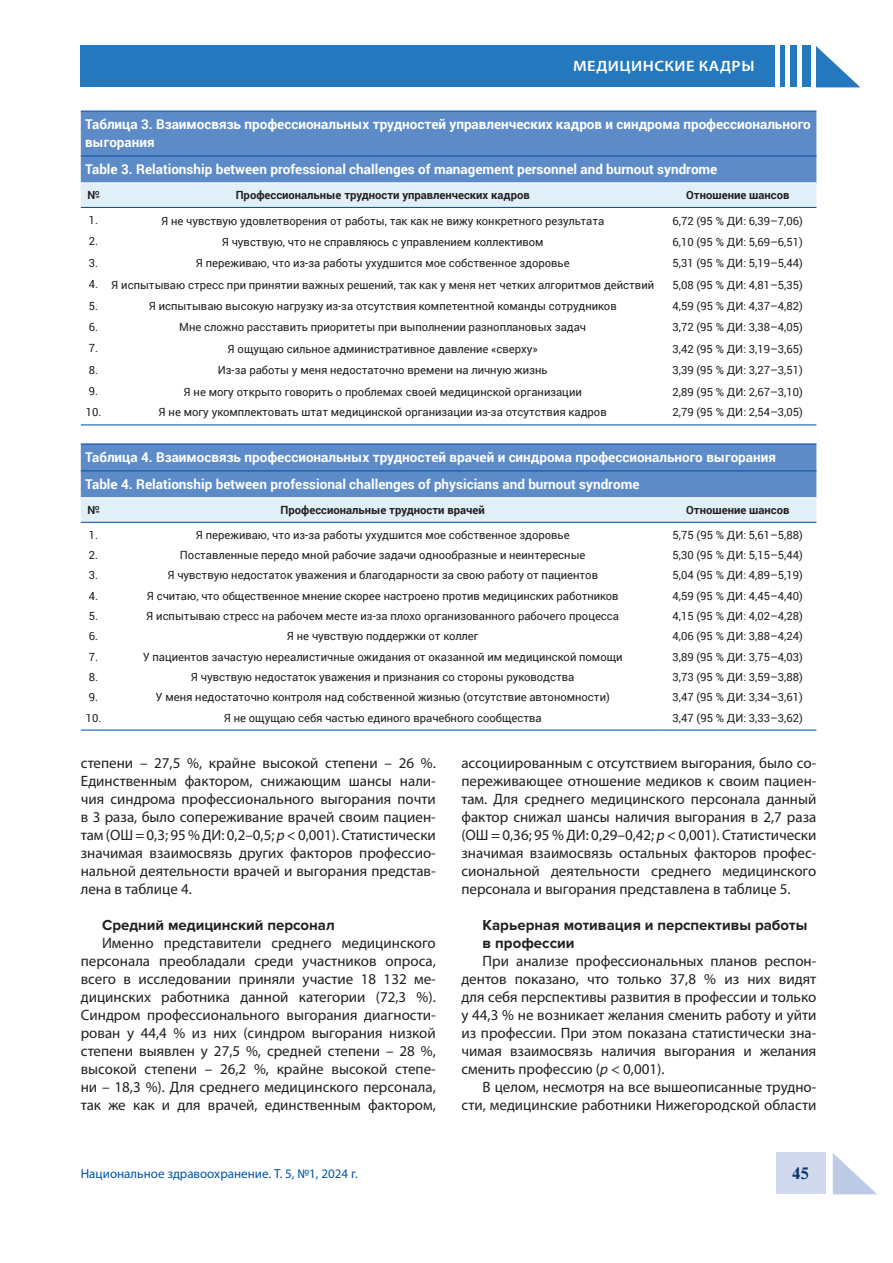
<style>
.page{position:relative;width:893px;height:1263px;background:#fff}
.page>*{position:absolute;margin:0;border:0;box-sizing:border-box;transform-origin:0 0}
.t1{font:700 16.5px "Newton C";color:#0d376e}
.t2{font:15px/18px "Myriad Pro";color:#231f20;text-align:justify}
.t3{font:700 15px/18px "Proxima Nova";color:#231f20}
.t4{font:600 15px "Myriad Pro";letter-spacing:.03em;color:#fff;scale:1.1 1}
.t5{font:700 13.5px/18px "Roboto";color:#fff}
.t6{font:13.05px "Myriad Pro";color:#0154a6}
.t7{font:11.25px "Roboto";color:#231f20}
.t8{font:700 11.25px "Roboto";color:#231f20}
.s1{font-style:italic}
</style>
<div class="page">
<div style="left:81px;top:45px;width:694px;height:42px;background:#2479be"></div>
<div style="left:802px;top:45px;width:8px;height:42px;background:#2479be"></div>
<div style="left:790px;top:45px;width:6px;height:42px;background:#2479be"></div>
<div style="left:780px;top:45px;width:5px;height:42px;background:#2479be"></div>
<svg style="left:816px;top:46px;width:44px;height:41px"></svg>
<div style="left:776px;top:1152px;width:50px;height:42px;background:#d1d9ee"></div>
<svg style="left:833px;top:1153px;width:44px;height:41px"></svg>
<div style="left:81px;top:112px;width:735px;height:70px;background:#5c8bc8"></div>
<svg style="left:81px;top:183px;width:735px;height:24px;background:#e0eef8"></svg>
<hr style="left:81px;top:111px;width:735px;height:1px;background:#0154a6">
<hr style="left:81px;top:155px;width:735px;height:2px;background:#0154a6">
<hr style="left:81px;top:207px;width:735px;height:1px;background:#0154a6">
<hr style="left:81px;top:424px;width:735px;height:1px;background:#0154a6">
<svg style="left:81px;top:444px;width:735px;height:78px;background:#84a9d6"></svg>
<hr style="left:81px;top:443px;width:735px;height:1px;background:#0154a6">
<hr style="left:81px;top:470px;width:735px;height:1px;background:#0154a6">
<hr style="left:81px;top:497px;width:735px;height:1px;background:#fff">
<hr style="left:81px;top:522px;width:735px;height:1px;background:#0154a6">
<hr style="left:659px;top:729px;width:157px;height:1px;background:#0154a6">
<hr style="left:81px;top:729px;width:578px;height:1px;background:#0154a6">
<h2 class="t4" style="left:573px;top:60px;width:167px">МЕДИЦИНСКИЕ КАДРЫ</h2>
<p class="t5" style="left:85px;top:115px;width:727px">Таблица 3. Взаимосвязь профессиональных трудностей управленческих кадров и синдрома профессионального выгорания</p>
<p class="t5" style="left:85px;top:160px;width:634px">Table 3. Relationship between professional challenges of management personnel and burnout syndrome</p>
<p class="t8" style="left:87px;top:187px;width:14px">№</p>
<p class="t8" style="left:236px;top:187px;width:295px">Профессиональные трудности управленческих кадров</p>
<p class="t8" style="left:686px;top:187px;width:105px">Отношение шансов</p>
<p class="t7" style="left:89px;top:212px;width:11px">1.</p>
<p class="t7" style="left:161px;top:213px;width:445px">Я не чувствую удовлетворения от работы, так как не вижу конкретного результата</p>
<p class="t7" style="left:673px;top:213px;width:132px">6,72 (95 % ДИ: 6,39–7,06)</p>
<p class="t7" style="left:89px;top:234px;width:11px">2.</p>
<p class="t7" style="left:222px;top:234px;width:323px">Я чувствую, что не справляюсь с управлением коллективом</p>
<p class="t7" style="left:673px;top:234px;width:132px">6,10 (95 % ДИ: 5,69–6,51)</p>
<p class="t7" style="left:89px;top:255px;width:11px">3.</p>
<p class="t7" style="left:196px;top:256px;width:375px">Я переживаю, что из-за работы ухудшится мое собственное здоровье</p>
<p class="t7" style="left:673px;top:256px;width:132px">5,31 (95 % ДИ: 5,19–5,44)</p>
<p class="t7" style="left:89px;top:277px;width:567px">4. Я испытываю стресс при принятии важных решений, так как у меня нет четких алгоритмов действий</p>
<p class="t7" style="left:673px;top:277px;width:132px">5,08 (95 % ДИ: 4,81–5,35)</p>
<p class="t7" style="left:89px;top:298px;width:11px">5.</p>
<p class="t7" style="left:149px;top:298px;width:470px">Я испытываю высокую нагрузку из-за отсутствия компетентной команды сотрудников</p>
<p class="t7" style="left:673px;top:298px;width:132px">4,59 (95 % ДИ: 4,37–4,82)</p>
<p class="t7" style="left:89px;top:319px;width:11px">6.</p>
<p class="t7" style="left:179px;top:320px;width:408px">Мне сложно расставить приоритеты при выполнении разноплановых задач</p>
<p class="t7" style="left:673px;top:320px;width:132px">3,72 (95 % ДИ: 3,38–4,05)</p>
<p class="t7" style="left:89px;top:340px;width:11px">7.</p>
<p class="t7" style="left:228px;top:341px;width:312px">Я ощущаю сильное административное давление «сверху»</p>
<p class="t7" style="left:673px;top:341px;width:132px">3,42 (95 % ДИ: 3,19–3,65)</p>
<p class="t7" style="left:89px;top:362px;width:11px">8.</p>
<p class="t7" style="left:218px;top:362px;width:331px">Из-за работы у меня недостаточно времени на личную жизнь</p>
<p class="t7" style="left:673px;top:362px;width:132px">3,39 (95 % ДИ: 3,27–3,51)</p>
<p class="t7" style="left:89px;top:383px;width:11px">9.</p>
<p class="t7" style="left:184px;top:384px;width:400px">Я не могу открыто говорить о проблемах своей медицинской организации</p>
<p class="t7" style="left:673px;top:384px;width:132px">2,89 (95 % ДИ: 2,67–3,10)</p>
<p class="t7" style="left:86px;top:405px;width:17px">10.</p>
<p class="t7" style="left:159px;top:405px;width:450px">Я не могу укомплектовать штат медицинской организации из-за отсутствия кадров</p>
<p class="t7" style="left:673px;top:405px;width:132px">2,79 (95 % ДИ: 2,54–3,05)</p>
<p class="t5" style="left:85px;top:444px;width:692px;line-height:26.8px">Таблица 4. Взаимосвязь профессиональных трудностей врачей и синдрома профессионального выгорания<br>Table 4. Relationship between professional challenges of physicians and burnout syndrome</p>
<p class="t8" style="left:87px;top:502px;width:14px">№</p>
<p class="t8" style="left:281px;top:502px;width:206px">Профессиональные трудности врачей</p>
<p class="t8" style="left:686px;top:502px;width:105px">Отношение шансов</p>
<p class="t7" style="left:89px;top:527px;width:11px">1.</p>
<p class="t7" style="left:196px;top:527px;width:375px">Я переживаю, что из-за работы ухудшится мое собственное здоровье</p>
<p class="t7" style="left:673px;top:527px;width:132px">5,75 (95 % ДИ: 5,61–5,88)</p>
<p class="t7" style="left:89px;top:547px;width:11px">2.</p>
<p class="t7" style="left:180px;top:547px;width:407px">Поставленные передо мной рабочие задачи однообразные и неинтересные</p>
<p class="t7" style="left:673px;top:547px;width:132px">5,30 (95 % ДИ: 5,15–5,44)</p>
<p class="t7" style="left:89px;top:568px;width:11px">3.</p>
<p class="t7" style="left:167px;top:568px;width:432px">Я чувствую недостаток уважения и благодарности за свою работу от пациентов</p>
<p class="t7" style="left:673px;top:568px;width:132px">5,04 (95 % ДИ: 4,89–5,19)</p>
<p class="t7" style="left:89px;top:588px;width:11px">4.</p>
<p class="t7" style="left:147px;top:588px;width:473px">Я считаю, что общественное мнение скорее настроено против медицинских работников</p>
<p class="t7" style="left:673px;top:588px;width:132px">4,59 (95 % ДИ: 4,45–4,40)</p>
<p class="t7" style="left:89px;top:608px;width:11px">5.</p>
<p class="t7" style="left:146px;top:608px;width:474px">Я испытываю стресс на рабочем месте из-за плохо организованного рабочего процесса</p>
<p class="t7" style="left:673px;top:608px;width:132px">4,15 (95 % ДИ: 4,02–4,28)</p>
<p class="t7" style="left:89px;top:629px;width:11px">6.</p>
<p class="t7" style="left:287px;top:629px;width:193px">Я не чувствую поддержки от коллег</p>
<p class="t7" style="left:673px;top:629px;width:132px">4,06 (95 % ДИ: 3,88–4,24)</p>
<p class="t7" style="left:89px;top:649px;width:11px">7.</p>
<p class="t7" style="left:143px;top:649px;width:481px">У пациентов зачастую нереалистичные ожидания от оказанной им медицинской помощи</p>
<p class="t7" style="left:673px;top:649px;width:132px">3,89 (95 % ДИ: 3,75–4,03)</p>
<p class="t7" style="left:89px;top:669px;width:11px">8.</p>
<p class="t7" style="left:191px;top:669px;width:385px">Я чувствую недостаток уважения и признания со стороны руководства</p>
<p class="t7" style="left:673px;top:669px;width:132px">3,73 (95 % ДИ: 3,59–3,88)</p>
<p class="t7" style="left:89px;top:689px;width:11px">9.</p>
<p class="t7" style="left:156px;top:689px;width:456px">У меня недостаточно контроля над собственной жизнью (отсутствие автономности)</p>
<p class="t7" style="left:673px;top:689px;width:132px">3,47 (95 % ДИ: 3,34–3,61)</p>
<p class="t7" style="left:86px;top:710px;width:17px">10.</p>
<p class="t7" style="left:224px;top:710px;width:320px">Я не ощущаю себя частью единого врачебного сообщества</p>
<p class="t7" style="left:673px;top:710px;width:132px">3,47 (95 % ДИ: 3,33–3,62)</p>
<p class="t2" style="left:81px;top:755px;width:357px">степени – 27,5 %, крайне высокой степени – 26 %.<br>Единственным фактором, снижающим шансы нали&shy;чия синдрома профессионального выгорания почти в 3 раза, было сопереживание врачей своим пациен&shy;там (ОШ = 0,3; 95 % ДИ: 0,2–0,5; <span class="s1">p</span> &lt; 0,001). Статистически значимая взаимосвязь других факторов профессио&shy;нальной деятельности врачей и выгорания представ&shy;лена в таблице 4.</p>
<h2 class="t3" style="left:102px;top:916px;width:234px">Средний медицинский персонал</h2>
<p class="t2" style="left:81px;top:935px;width:357px;text-indent:21px">Именно представители среднего медицинского персонала преобладали среди участников опроса, всего в исследовании приняли участие 18 132 ме&shy;дицинских работника данной категории (72,3 %).<br>Синдром профессионального выгорания диагности&shy;рован у 44,4 % из них (синдром выгорания низкой степени выявлен у 27,5 %, средней степени – 28 %, высокой степени – 26,2 %, крайне высокой степе&shy;ни – 18,3 %). Для среднего медицинского персонала, так же как и для врачей, единственным фактором,</p>
<p class="t2" style="left:461px;top:755px;width:357px">ассоциированным с отсутствием выгорания, было со&shy;переживающее отношение медиков к своим пациен&shy;там. Для среднего медицинского персонала данный фактор снижал шансы наличия выгорания в 2,7 раза (ОШ = 0,36; 95 % ДИ: 0,29–0,42; <span class="s1">p</span> &lt; 0,001). Статистически значимая взаимосвязь остальных факторов профес&shy;сио нальной деятельности среднего медицинского персонала и выгорания представлена в таблице 5.</p>
<h2 class="t3" style="left:483px;top:916px;width:326px">Карьерная мотивация и перспективы работы в профессии</h2>
<p class="t2" style="left:461px;top:953px;width:357px;text-indent:21px">При анализе профессиональных планов респон&shy;дентов показано, что только 37,8 % из них видят для себя перспективы развития в профессии и только у 44,3 % не возникает желания сменить работу и уйти из профессии. При этом показана статистически зна&shy;чимая взаимосвязь наличия выгорания и желания сменить профессию (<span class="s1">p</span> &lt; 0,001).</p>
<h2 class="t2" style="left:461px;top:1079px;width:357px;text-align:right">В целом, несмотря на все вышеописанные трудно&shy;сти, медицинские работники Нижегородской области</h2>
<p class="t6" style="left:81px;top:1169px;width:278px">Национальное здравоохранение. Т. 5, №1, 2024 г.</p>
<h1 class="t1" style="left:792px;top:1167px;width:18px">45</h1>
</div>
